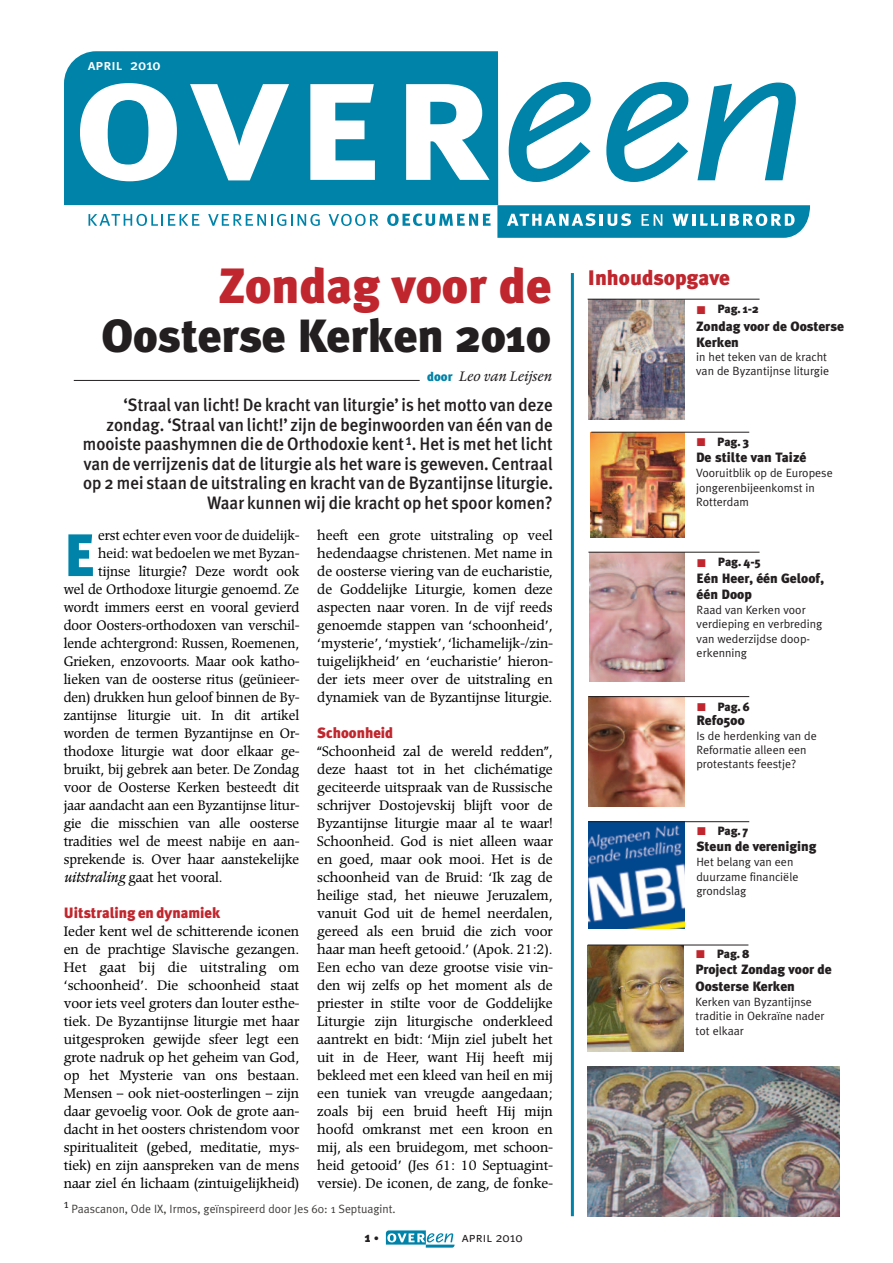
<style>
.page{position:relative;width:893px;height:1263px;background:#fff}
.page>*{position:absolute;margin:0;border:0;box-sizing:border-box;transform-origin:0 0}
.t1{font:900 59.85px "Meta Plus";color:#0083a9}
.t2{font:900 49.5px "Meta Plus";color:#c0262d}
.t3{font:900 46.5px "Meta Plus";color:#231f20}
.t4{font:900 21px "Meta Plus";color:#c0262d}
.t5{font:500 18px/19.5px "Meta Plus";color:#231f20;text-align:right;scale:.95 1}
.t6{font:900 15px "Meta Plus";color:#c0262d}
.t7{font:15px "Meta Plus Medium Caps";color:#fff}
.t8{font:13.5px/18px "Poppl Pontifex";color:#000;text-align:justify}
.t9{font:13.5px "Poppl Pontifex";color:#000;scale:.95 1}
.t10{font:900 13.5px/16.2px "Meta Plus";color:#231f20}
.t11{font:italic 13.5px "Poppl Pontifex";color:#231f20}
.t12{font:13.5px "Meta Plus Normal Caps";color:#231f20}
.t13{font:12px/14.4px "Meta Plus Normal";color:#231f20}
.t14{font:12px "Meta Plus Normal";color:#413f3d}
.t15{font:900 12px "Meta Plus";color:#231f20}
.s1{font-family:"Meta Plus";font-weight:500}
.s2{font-family:"Meta Plus";font-weight:900;font-style:normal;font-size:12.75px;color:#0083a9}
.s3{font-style:italic}
.s4{font-size:10.5px}
.s5{font-family:"Meta Plus Normal"}
</style>
<div class="page">
<div style="left:64px;top:51px;width:434px;height:154px;background:#0083a9"></div>
<svg style="left:509px;top:82px;width:82px;height:100px"></svg>
<svg style="left:606px;top:82px;width:82px;height:100px"></svg>
<svg style="left:697px;top:83px;width:99px;height:97px"></svg>
<svg style="left:80px;top:83px;width:97px;height:98px"></svg>
<svg style="left:190px;top:84px;width:99px;height:96px"></svg>
<svg style="left:310px;top:84px;width:65px;height:96px"></svg>
<svg style="left:406px;top:84px;width:83px;height:96px"></svg>
<svg style="left:88px;top:214px;width:111px;height:12px"></svg>
<svg style="left:208px;top:214px;width:112px;height:12px"></svg>
<svg style="left:329px;top:214px;width:49px;height:12px"></svg>
<svg style="left:387px;top:213px;width:104px;height:13px"></svg>
<svg style="left:497px;top:205px;width:313px;height:33px;background:#2d99b8"></svg>
<svg style="left:386px;top:1230px;width:69px;height:17px"></svg>
<hr style="left:74px;top:380px;width:346px;height:1px;background:#231f20">
<img style="left:588px;top:300px;width:96px;height:119px">
<img style="left:591px;top:433px;width:93px;height:105px">
<img style="left:588px;top:697px;width:96px;height:110px">
<img style="left:589px;top:553px;width:96px;height:128px">
<hr style="left:591px;top:432px;width:158px;height:1px;background:#231f20">
<hr style="left:588px;top:299px;width:171px;height:1px;background:#231f20">
<hr style="left:588px;top:552px;width:171px;height:1px;background:#231f20">
<img style="left:588px;top:822px;width:96px;height:106px">
<hr style="left:588px;top:821px;width:161px;height:1px;background:#231f20">
<img style="left:588px;top:946px;width:95px;height:106px">
<hr style="left:588px;top:945px;width:160px;height:1px;background:#231f20">
<hr style="left:588px;top:696px;width:161px;height:1px;background:#231f20">
<img style="left:588px;top:1067px;width:252px;height:149px">
<hr style="left:571px;top:273px;width:3px;height:943px;background:#0083a9">
<p class="t7" style="left:88px;top:56px;width:74px">april <span class="s1">2010</span></p>
<h2 class="t2" style="left:218px;top:256px;width:335px">Zondag voor de</h2>
<h3 class="t3" style="left:102px;top:308px;width:451px">Oosterse Kerken 2010</h3>
<p class="t11" style="left:427px;top:370px;width:126px"><span class="s2">door</span> Leo van Leijsen</p>
<p class="t5" style="left:83px;top:395px;width:497px">‘Straal van licht! De kracht van liturgie’ is het motto van deze zondag. ‘Straal van licht!’ zijn de beginwoorden van één van de mooiste paashymnen die de Orthodoxie kent <sup>1</sup>. Het is met het licht van de verrijzenis dat de liturgie als het ware is geweven. Centraal op 2 mei staan de uitstraling en kracht van de Byzantijnse liturgie.<br>Waar kunnen wij die kracht op het spoor komen?</p>
<h1 class="t1" style="left:64px;top:520px;width:33px">E</h1>
<p class="t9" style="left:98px;top:529px;width:213px">erst echter even voor de duidelijk-</p>
<p class="t9" style="left:98px;top:547px;width:213px">heid: wat bedoelen we met Byzan-</p>
<p class="t9" style="left:98px;top:565px;width:213px">tijnse liturgie? Deze wordt ook</p>
<p class="t9" style="left:64px;top:583px;width:249px">wel de Orthodoxe liturgie genoemd. Ze</p>
<p class="t9" style="left:64px;top:601px;width:249px">wordt immers eerst en vooral gevierd</p>
<p class="t9" style="left:64px;top:619px;width:249px">door Oosters-orthodoxen van verschil-</p>
<p class="t9" style="left:64px;top:637px;width:249px">lende achtergrond: Russen, Roemenen,</p>
<p class="t9" style="left:64px;top:655px;width:249px">Grieken, enzovoorts. Maar ook katho-</p>
<p class="t9" style="left:64px;top:673px;width:249px">lieken van de oosterse ritus (geünieer-</p>
<p class="t9" style="left:64px;top:691px;width:249px">den) drukken hun geloof binnen de By-</p>
<p class="t9" style="left:64px;top:709px;width:249px">zantijnse liturgie uit. In dit artikel</p>
<p class="t9" style="left:64px;top:727px;width:249px">worden de termen Byzantijnse en Or-</p>
<p class="t9" style="left:64px;top:745px;width:249px">thodoxe liturgie wat door elkaar ge-</p>
<p class="t9" style="left:64px;top:763px;width:249px">bruikt, bij gebrek aan beter. De Zondag</p>
<p class="t9" style="left:64px;top:781px;width:249px">voor de Oosterse Kerken besteedt dit</p>
<p class="t9" style="left:64px;top:799px;width:249px">jaar aandacht aan een Byzantijnse litur-</p>
<p class="t9" style="left:64px;top:817px;width:249px">gie die misschien van alle oosterse</p>
<p class="t9" style="left:64px;top:835px;width:249px">tradities wel de meest nabije en aan-</p>
<p class="t9" style="left:64px;top:853px;width:249px">sprekende is. Over haar aanstekelijke</p>
<p class="t9" style="left:64px;top:871px;width:169px"><span class="s3">uitstraling</span> gaat het vooral.</p>
<p class="t6" style="left:64px;top:904px;width:158px">Uitstraling en dynamiek</p>
<p class="t8" style="left:64px;top:924px;width:237px">Ieder kent wel de schitterende iconen en de prachtige Slavische gezangen.<br>Het gaat bij die uitstraling om ‘schoonheid’. Die schoonheid staat voor iets veel groters dan louter esthe&shy;tiek. De Byzantijnse liturgie met haar uitgesproken gewijde sfeer legt een grote nadruk op het geheim van God, op het Mysterie van ons bestaan.<br>Mensen – ook niet-oosterlingen – zijn daar gevoelig voor. Ook de grote aan&shy;dacht in het oosters christendom voor spiritualiteit (gebed, meditatie, mys&shy;tiek) en zijn aanspreken van de mens naar ziel én lichaam (zintuigelijkheid)</p>
<p class="t8" style="left:317px;top:528px;width:237px">heeft een grote uitstraling op veel hedendaagse christenen. Met name in de oosterse viering van de eucharistie, de Goddelijke Liturgie, komen deze aspecten naar voren. In de vijf reeds genoemde stappen van ‘schoonheid’, ‘mysterie’, ‘mystiek’, ‘lichamelijk-/zin&shy;tuigelijkheid’ en ‘eucharistie’ hieron&shy;der iets meer over de uitstraling en dynamiek van de Byzantijnse liturgie.</p>
<p class="t6" style="left:317px;top:724px;width:78px">Schoonheid</p>
<p class="t8" style="left:317px;top:744px;width:237px">“Schoonheid zal de wereld redden”, deze haast tot in het clichématige geciteerde uitspraak van de Russische schrijver Dostojevskij blijft voor de Byzantijnse liturgie maar al te waar!<br>Schoonheid. God is niet alleen waar en goed, maar ook mooi. Het is de schoonheid van de Bruid: ‘Ik zag de heilige stad, het nieuwe Jeruzalem, vanuit God uit de hemel neerdalen, gereed als een bruid die zich voor haar man heeft getooid.’ (Apok. 21:2).<br>Een echo van deze grootse visie vin&shy;den wij zelfs op het moment als de priester in stilte voor de Goddelijke Liturgie zijn liturgische onderkleed aantrekt en bidt: ‘Mijn ziel jubelt het uit in de Heer, want Hij heeft mij bekleed met een kleed van heil en mij een tuniek van vreugde aangedaan; zoals bij een bruid heeft Hij mijn hoofd omkranst met een kroon en mij, als een bruidegom, met schoon&shy;heid getooid’ (Jes 61: 10 Septuagint&shy;versie). De iconen, de zang, de fonke-</p>
<p class="t14" style="left:64px;top:1202px;width:333px"><sup>1</sup> Paascanon, Ode IX, Irmos, geïnspireerd door Jes 60: 1 Septuagint.</p>
<p class="t10" style="left:365px;top:1229px;width:16px">1 <span class="s4">•</span></p>
<p class="t12" style="left:462px;top:1229px;width:62px">april <span class="s5">2010</span></p>
<h3 class="t4" style="left:588px;top:265px;width:144px">Inhoudsopgave</h3>
<p class="t15" style="left:717px;top:302px;width:43px">Pag. 1-2</p>
<p class="t10" style="left:696px;top:318px;width:149px">Zondag voor de Oosterse<br>Kerken</p>
<p class="t13" style="left:696px;top:350px;width:134px">in het teken van de kracht van de Byzantijnse liturgie</p>
<p class="t15" style="left:717px;top:435px;width:33px">Pag. 3</p>
<p class="t10" style="left:696px;top:449px;width:112px">De stilte van Taizé</p>
<p class="t13" style="left:696px;top:466px;width:138px">Vooruitblik op de Europese jongerenbijeenkomst in<br>Rotterdam</p>
<p class="t15" style="left:718px;top:555px;width:44px">Pag. 4-5</p>
<p class="t10" style="left:697px;top:570px;width:129px">Eén Heer, één Geloof, één Doop</p>
<p class="t13" style="left:697px;top:603px;width:127px">Raad van Kerken voor verdieping en verbreding van wederzijdse doop&shy;erkenning</p>
<p class="t15" style="left:717px;top:700px;width:34px">Pag. 6</p>
<p class="t10" style="left:696px;top:712px;width:50px">Refo500</p>
<p class="t13" style="left:696px;top:728px;width:122px">Is de herdenking van de<br>Reformatie alleen een protestants feestje?</p>
<p class="t15" style="left:717px;top:823px;width:32px">Pag. 7</p>
<p class="t10" style="left:696px;top:838px;width:122px">Steun de vereniging</p>
<p class="t13" style="left:696px;top:855px;width:104px">Het belang van een duurzame financiële grondslag</p>
<p class="t15" style="left:717px;top:947px;width:34px">Pag. 8</p>
<p class="t10" style="left:695px;top:962px;width:138px">Project Zondag voor de<br>Oosterse Kerken</p>
<p class="t13" style="left:695px;top:994px;width:131px">Kerken van Byzantijnse traditie in Oekraïne nader tot elkaar</p>
</div>
